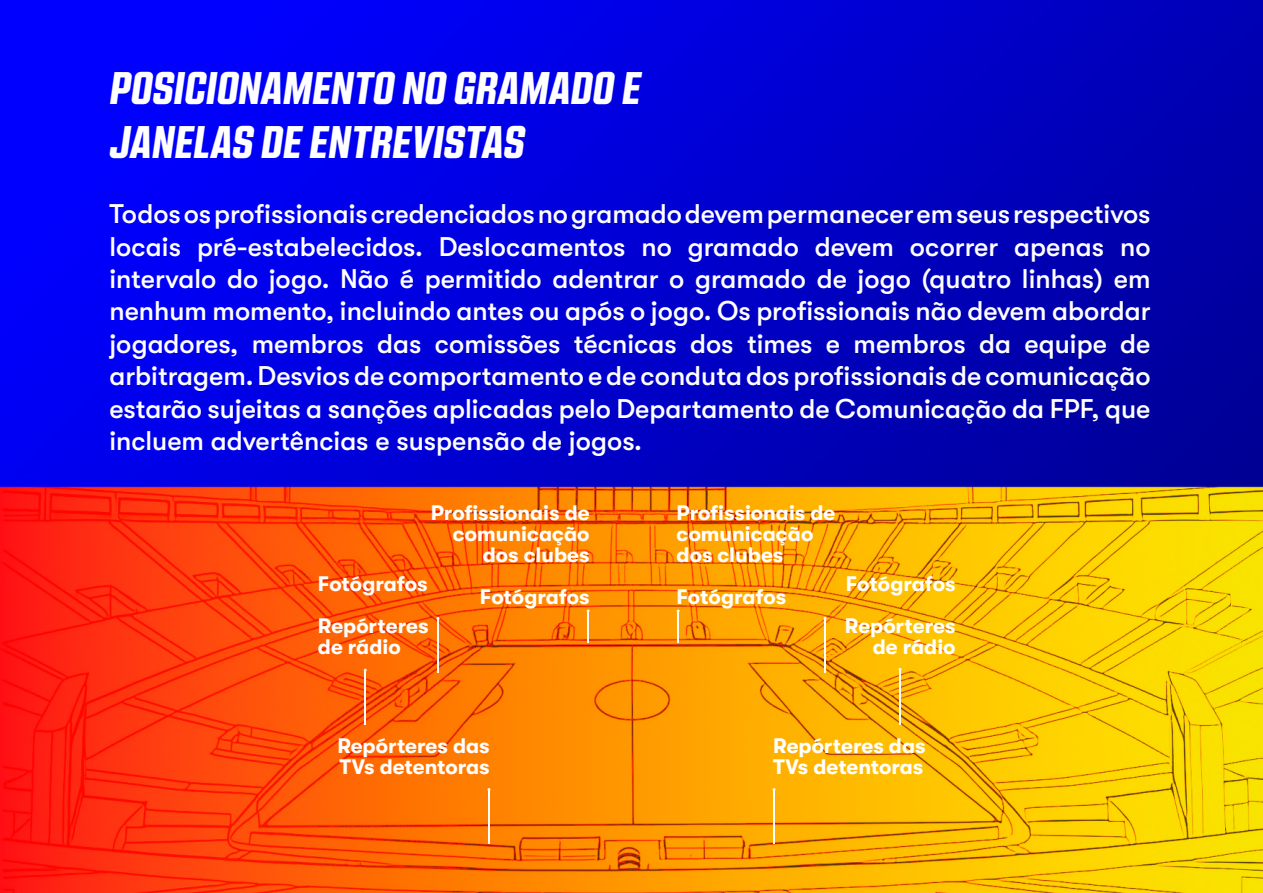
<style>
.page{position:relative;width:1263px;height:893px;background:#fff}
.page>*{position:absolute;margin:0;border:0;box-sizing:border-box;transform-origin:0 0}
.t1{font:italic 900 45px/54px "Kuunari";color:#fff}
.t2{font:500 27px/32.4px "GT Walsheim Pro";color:#fff;text-align:justify}
.t3{font:700 21px/21px "GT Walsheim Pro";color:#fff}
</style>
<div class="page">
<img style="left:0;top:0;width:1263px;height:893px">
<hr style="left:488px;top:789px;width:2px;height:55px;background:#fff">
<hr style="left:773px;top:789px;width:2px;height:55px;background:#fff">
<hr style="left:677px;top:611px;width:2px;height:31px;background:#fff">
<hr style="left:587px;top:611px;width:2px;height:31px;background:#fff">
<hr style="left:364px;top:670px;width:2px;height:55px;background:#fff">
<hr style="left:899px;top:670px;width:2px;height:55px;background:#fff">
<hr style="left:437px;top:618px;width:2px;height:55px;background:#fff">
<hr style="left:824px;top:618px;width:2px;height:55px;background:#fff">
<h1 class="t1" style="left:109px;top:61px;width:533px">POSICIONAMENTO NO GRAMADO E<br>JANELAS DE ENTREVISTAS</h1>
<p class="t2" style="left:109px;top:198px;width:1043px">Todos os profissionais credenciados no gramado devem permanecer em seus respectivos locais pré-estabelecidos. Deslocamentos no gramado devem ocorrer apenas no intervalo do jogo. Não é permitido adentrar o gramado de jogo (quatro linhas) em nenhum momento, incluindo antes ou após o jogo. Os profissionais não devem abordar jogadores, membros das comissões técnicas dos times e membros da equipe de arbitragem. Desvios de comportamento e de conduta dos profissionais de comunicação estarão sujeitas a sanções aplicadas pelo Departamento de Comunicação da FPF, que incluem advertências e suspensão de jogos.</p>
<p class="t3" style="left:431px;top:502px;width:160px;text-align:right">Profissionais de comunicação dos clubes</p>
<p class="t3" style="left:480px;top:586px;width:111px">Fotógrafos</p>
<p class="t3" style="left:318px;top:563px;width:112px;line-height:42px">Fotógrafos<br>Repórteres</p>
<p class="t3" style="left:318px;top:636px;width:84px">de rádio</p>
<p class="t3" style="left:677px;top:502px;width:160px">Profissionais de comunicação dos clubes</p>
<p class="t3" style="left:677px;top:586px;width:111px">Fotógrafos</p>
<p class="t3" style="left:845px;top:563px;width:112px;line-height:42px">Fotógrafos<br>Repórteres</p>
<p class="t3" style="left:873px;top:636px;width:84px">de rádio</p>
<p class="t3" style="left:337px;top:735px;width:154px">Repórteres das<br>TVs detentoras</p>
<p class="t3" style="left:773px;top:735px;width:154px">Repórteres das<br>TVs detentoras</p>
</div>
